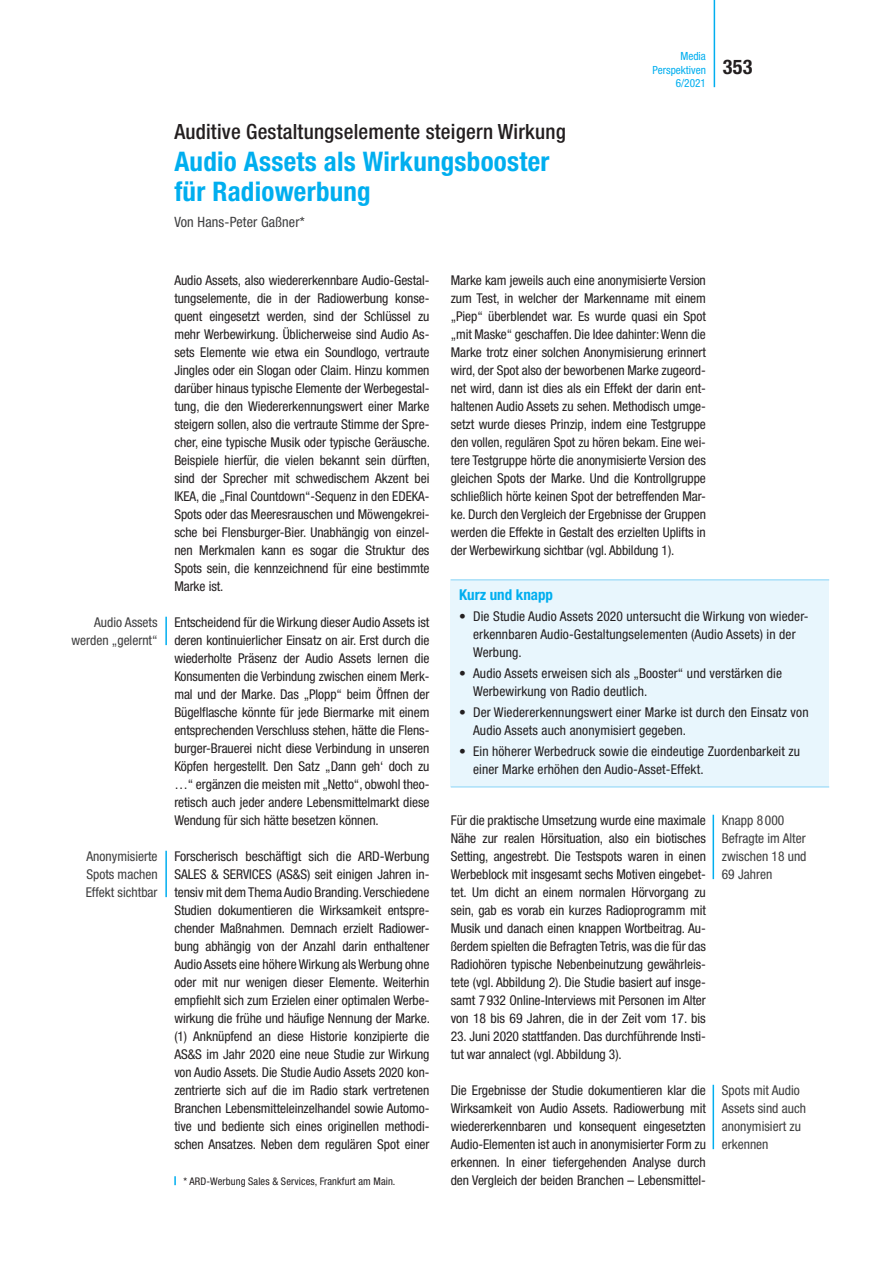
<style>
.page{position:relative;width:893px;height:1263px;background:#fff}
.page>*{position:absolute;margin:0;border:0;box-sizing:border-box;transform-origin:0 0}
.t1{font:700 condensed 27px/30px "Helvetica Neue LT Std";letter-spacing:.01em;color:#00aeef}
.t2{font:500 condensed 21px "Helvetica Neue LT Std";letter-spacing:.01em;color:#231f20}
.t3{font:700 condensed 20.25px "Helvetica Neue LT Std";color:#231f20}
.t4{font:700 condensed 15px "Helvetica Neue LT Std";color:#00aeef}
.t5{font:condensed 14.25px "Helvetica Neue LT Std";letter-spacing:.01em;color:#3e3e3f}
.t6{font:condensed 13.5px/18px "Helvetica Neue LT Std";letter-spacing:.01em;color:#231f20;text-align:justify}
.t7{font:condensed 13.5px/18px "Helvetica Neue LT Std";color:#3e3e3f}
.t8{font:condensed 11.25px/13.5px "Helvetica Neue LT Std";color:#00aeef;text-align:right}
.t9{font:condensed 10.5px "Helvetica Neue LT Std";letter-spacing:.01em;color:#231f20}
</style>
<div class="page">
<hr style="left:714px;top:0;width:1px;height:87px;background:#00aeef">
<div style="left:451px;top:580px;width:378px;height:207px;background:#e8f6fd"></div>
<hr style="left:451px;top:579px;width:378px;height:2px;background:#aae0f9">
<hr style="left:451px;top:786px;width:378px;height:2px;background:#aae0f9">
<hr style="left:713px;top:815px;width:1px;height:64px;background:#00aeef">
<hr style="left:713px;top:1085px;width:1px;height:64px;background:#00aeef">
<hr style="left:165px;top:617px;width:2px;height:28px;background:#00aeef">
<hr style="left:165px;top:851px;width:2px;height:46px;background:#00aeef">
<svg style="left:174px;top:1176px;width:2px;height:9px"></svg>
<h2 class="t2" style="left:174px;top:119px;width:393px">Auditive Gestaltungselemente steigern Wirkung</h2>
<h1 class="t1" style="left:174px;top:146px;width:377px">Audio Assets als Wirkungsbooster für Radiowerbung</h1>
<p class="t5" style="left:174px;top:214px;width:132px">Von Hans-Peter Gaßner*</p>
<p class="t8" style="left:653px;top:49px;width:55px">Media<br>Perspektiven<br>6/2021</p>
<h3 class="t3" style="left:723px;top:54px;width:31px">353</h3>
<p class="t7" style="left:71px;top:613px;width:88px;text-align:right">Audio Assets werden „gelernt“</p>
<p class="t7" style="left:86px;top:847px;width:73px;text-align:justify">Anonymisierte Spots machen Effekt sichtbar</p>
<p class="t6" style="left:174px;top:271px;width:257px">Audio Assets, also wiedererkennbare Audio-Gestal&shy;tungselemente, die in der Radiowerbung konse&shy;quent eingesetzt werden, sind der Schlüssel zu mehr Werbewirkung. Üblicherweise sind Audio As&shy;sets Elemente wie etwa ein Soundlogo, vertraute Jingles oder ein Slogan oder Claim. Hinzu kommen darüber hinaus typische Elemente der Werbegestal&shy;tung, die den Wiedererkennungswert einer Marke steigern sollen, also die vertraute Stimme der Spre&shy;cher, eine typische Musik oder typische Geräusche.<br>Beispiele hierfür, die vielen bekannt sein dürften, sind der Sprecher mit schwedischem Akzent bei IKEA, die „Final Countdown“-Sequenz in den EDEKA-Spots oder das Meeresrauschen und Möwengekrei&shy;sche bei Flensburger-Bier. Unabhängig von einzel&shy;nen Merkmalen kann es sogar die Struktur des Spots sein, die kennzeichnend für eine bestimmte Marke ist.</p>
<p class="t6" style="left:174px;top:613px;width:257px">Entscheidend für die Wirkung dieser Audio Assets ist deren kontinuierlicher Einsatz on air. Erst durch die wiederholte Präsenz der Audio Assets lernen die Konsumenten die Verbindung zwischen einem Merk&shy;mal und der Marke. Das „Plopp“ beim Öffnen der Bügelflasche könnte für jede Biermarke mit einem entsprechenden Verschluss stehen, hätte die Flens&shy;burger-Brauerei nicht diese Verbindung in unseren Köpfen hergestellt. Den Satz „Dann geh‘ doch zu …“ ergänzen die meisten mit „Netto“, obwohl theo&shy;retisch auch jeder andere Lebensmittelmarkt diese Wendung für sich hätte besetzen können.</p>
<p class="t6" style="left:174px;top:847px;width:257px">Forscherisch beschäftigt sich die ARD-Werbung SALES &amp; SERVICES (AS&amp;S) seit einigen Jahren in&shy;tensiv mit dem Thema Audio Branding. Verschiedene Studien dokumentieren die Wirksamkeit entspre&shy;chender Maßnahmen. Demnach erzielt Radiower&shy;bung abhängig von der Anzahl darin enthaltener Audio Assets eine höhere Wirkung als Werbung ohne oder mit nur wenigen dieser Elemente. Weiterhin empfiehlt sich zum Erzielen einer optimalen Werbe&shy;wirkung die frühe und häufige Nennung der Marke. (1) Anknüpfend an diese Historie konzipierte die AS&amp;S im Jahr 2020 eine neue Studie zur Wirkung von Audio Assets. Die Studie Audio Assets 2020 kon&shy;zentrierte sich auf die im Radio stark vertretenen Branchen Lebensmitteleinzelhandel sowie Automo&shy;tive und bediente sich eines originellen methodi&shy;schen Ansatzes. Neben dem regulären Spot einer</p>
<p class="t9" style="left:184px;top:1175px;width:213px">* ARD-Werbung Sales &amp; Services, Frankfurt am Main.</p>
<p class="t6" style="left:451px;top:271px;width:257px">Marke kam jeweils auch eine anonymisierte Version zum Test, in welcher der Markenname mit einem „Piep“ überblendet war. Es wurde quasi ein Spot „mit Maske“ geschaffen. Die Idee dahinter: Wenn die Marke trotz einer solchen Anonymisierung erinnert wird, der Spot also der beworbenen Marke zugeord&shy;net wird, dann ist dies als ein Effekt der darin ent&shy;haltenen Audio Assets zu sehen. Methodisch umge&shy;setzt wurde dieses Prinzip, indem eine Testgruppe den vollen, regulären Spot zu hören bekam. Eine wei&shy;tere Testgruppe hörte die anonymisierte Version des gleichen Spots der Marke. Und die Kontrollgruppe schließlich hörte keinen Spot der betreffenden Mar&shy;ke. Durch den Vergleich der Ergebnisse der Gruppen werden die Effekte in Gestalt des erzielten Uplifts in der Werbewirkung sichtbar (vgl. Abbildung 1).</p>
<p class="t4" style="left:459px;top:586px;width:95px">Kurz und knapp</p>
<p class="t6" style="left:473px;top:607px;width:336px;text-align:left;text-indent:-14px">• Die Studie Audio Assets 2020 untersucht die Wirkung von wieder&shy;erkennbaren Audio-Gestaltungselementen (Audio Assets) in der<br>Werbung.</p>
<p class="t6" style="left:473px;top:664px;width:311px;text-indent:-14px">• Audio Assets erweisen sich als „Booster“ und verstärken die<br>Werbewirkung von Radio deutlich.</p>
<p class="t6" style="left:473px;top:703px;width:337px;text-indent:-14px">• Der Wiedererkennungswert einer Marke ist durch den Einsatz von<br>Audio Assets auch anonymisiert gegeben.</p>
<p class="t6" style="left:473px;top:742px;width:329px;text-indent:-14px">• Ein höherer Werbedruck sowie die eindeutige Zuordenbarkeit zu einer Marke erhöhen den Audio-Asset-Effekt.</p>
<p class="t6" style="left:451px;top:811px;width:257px">Für die praktische Umsetzung wurde eine maximale Nähe zur realen Hörsituation, also ein biotisches Setting, angestrebt. Die Testspots waren in einen Werbeblock mit insgesamt sechs Motiven eingebet&shy;tet. Um dicht an einem normalen Hörvorgang zu sein, gab es vorab ein kurzes Radioprogramm mit Musik und danach einen knappen Wortbeitrag. Au&shy;ßerdem spielten die Befragten Tetris, was die für das Radiohören typische Nebenbeinutzung gewährleis&shy;tete (vgl. Abbildung 2). Die Studie basiert auf insge&shy;samt 7932 Online-Interviews mit Personen im Alter von 18 bis 69 Jahren, die in der Zeit vom 17. bis</p>
<p class="t6" style="left:451px;top:1027px;width:257px">23. Juni 2020 stattfanden. Das durchführende Insti&shy;tut war annalect (vgl. Abbildung 3).</p>
<p class="t6" style="left:451px;top:1081px;width:257px">Die Ergebnisse der Studie dokumentieren klar die Wirksamkeit von Audio Assets. Radiowerbung mit wiedererkennbaren und konsequent eingesetzten Audio-Elementen ist auch in anonymisierter Form zu erkennen. In einer tiefergehenden Analyse durch den Vergleich der beiden Branchen – Lebensmittel-</p>
<p class="t7" style="left:722px;top:811px;width:86px">Knapp 8 000<br>Befragte im Alter zwischen 18 und<br>69 Jahren</p>
<p class="t7" style="left:722px;top:1081px;width:86px">Spots mit Audio<br>Assets sind auch anonymisiert zu erkennen</p>
</div>
